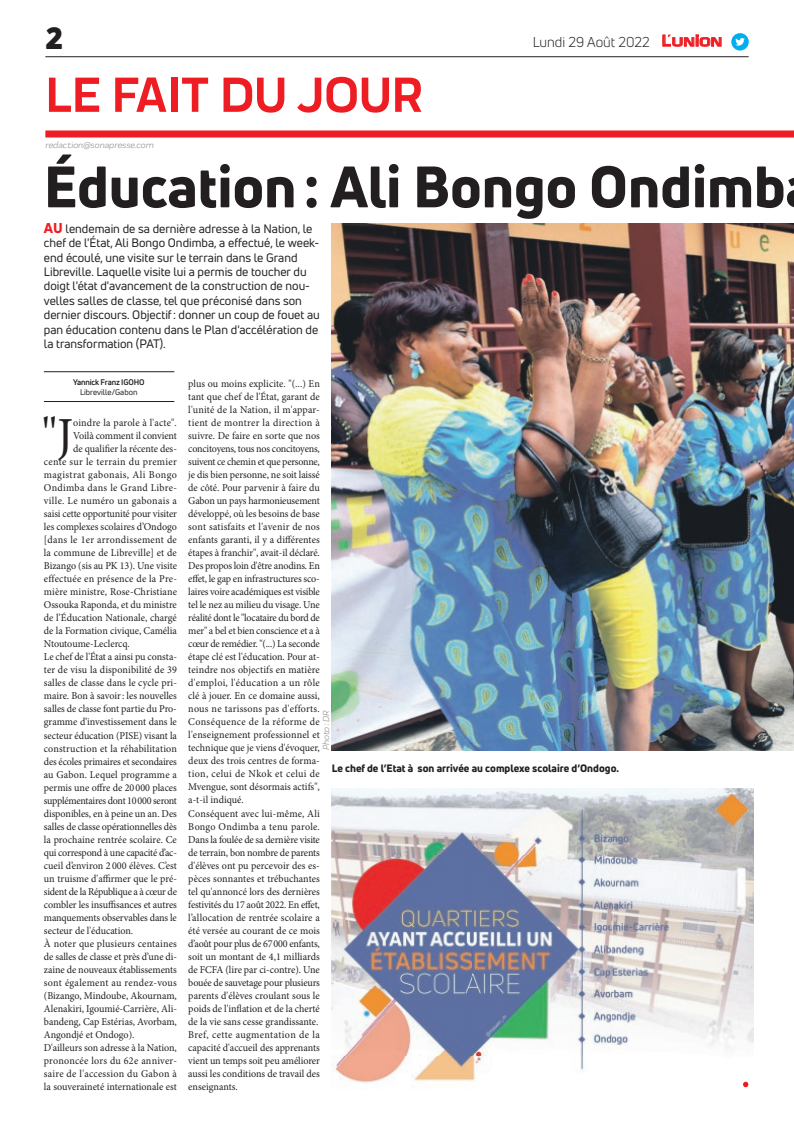
<style>
.page{position:relative;width:794px;height:1129px;background:#fff}
.page>*{position:absolute;margin:0;border:0;box-sizing:border-box;transform-origin:0 0}
.t1{font:800 57px "Uni Neue";color:#231f20}
.t2{font:700 51px "Praktika";color:#ee1d23}
.t3{font:50.5px "Minion Pro";color:#231f20;scale:.96 1}
.t4{font:900 30px "Uni Neue";color:#231f20}
.t5{font:14px "Uni Neue";color:#231f20}
.t6{font:12px/14.4px "Uni Neue";color:#231f20}
.t7{font:10.5px/13px "Minion Pro";color:#231f20;scale:.96 1}
.t8{font:10.5px "Minion Pro";letter-spacing:.02em;color:#231f20;scale:.96 1}
.t9{font:10.5px "Minion Pro";letter-spacing:.03em;color:#231f20;scale:.96 1}
.t10{font:10.5px "Minion Pro";letter-spacing:.025em;color:#231f20;scale:.96 1}
.t11{font:800 10.5px "Uni Neue";color:#231f20}
.t12{font:10.5px "Minion Pro";letter-spacing:-.03em;color:#231f20;scale:.96 1}
.t13{font:10.5px "Minion Pro";letter-spacing:-.02em;color:#231f20;scale:.96 1}
.t14{font:10.5px "Minion Pro";letter-spacing:-.025em;color:#231f20;scale:.96 1}
.t15{font:10.5px "Minion Pro";letter-spacing:.035em;color:#231f20;scale:.96 1}
.t16{font:italic 9px "Praktika";color:#818386}
.t17{font:700 8px "Uni Neue";letter-spacing:-.02em;color:#231f20}
.t18{font:8px "Uni Neue";color:#231f20}
.s1{font-family:"Eurostile";font-weight:600;font-size:14.9px;color:#ee1d23}
.s2{font-family:"Eurostile";font-weight:600;font-size:11.4px;color:#ee1d23}
.s3{font-weight:800;font-size:14px;color:#ee1d23}
</style>
<div class="page">
<hr style="left:45px;top:56px;width:703px;height:1px;background:#231f20">
<img style="left:332px;top:788px;width:421px;height:300px">
<svg style="left:662px;top:34px;width:60px;height:13px"></svg>
<div style="left:731px;top:33px;width:17px;height:18px;background:#00aeef;border-radius:50%"></div>
<svg style="left:735px;top:38px;width:10px;height:8px"></svg>
<div style="left:45px;top:130px;width:749px;height:7px;background:#ee1d23"></div>
<hr style="left:44px;top:401px;width:130px;height:1px;background:#231f20">
<hr style="left:44px;top:371px;width:130px;height:1px;background:#231f20">
<img style="left:332px;top:223px;width:462px;height:527px">
<h3 class="t4" style="left:45px;top:17px;width:19px">2</h3>
<h2 class="t2" style="left:45px;top:54px;width:378px">LE FAIT DU JOUR</h2>
<p class="t16" style="left:45px;top:139px;width:110px">redaction@sonapresse.com</p>
<h3 class="t5" style="left:533px;top:33px;width:191px">Lundi 29 Août 2022 <span class="s1">L</span><span class="s2">UNION</span></h3>
<h1 class="t1" style="left:44px;top:148px;width:743px">Éducation : Ali Bongo Ondimb</h1>
<p class="t6" style="left:44px;top:221px;width:277px"><span class="s3">AU</span> lendemain de sa dernière adresse à la Nation, le chef de l'État, Ali Bongo Ondimba, a effectué, le week&shy;end écoulé, une visite sur le terrain dans le Grand Libreville. Laquelle visite lui a permis de toucher du doigt l'état d'avancement de la construction de nou&shy;velles salles de classe, tel que préconisé dans son dernier discours. Objectif : donner un coup de fouet au pan éducation contenu dans le Plan d'accélération de la transformation (PAT).</p>
<p class="t17" style="left:73px;top:376px;width:73px">Yannick Franz IGOHO</p>
<p class="t18" style="left:80px;top:387px;width:59px">Libreville/Gabon</p>
<p class="t7" style="left:188px;top:377px;width:139px">plus ou moins explicite. "(...) En tant que chef de l'État, garant de l'unité de la Nation, il m'appar&shy;tient de montrer la direction à suivre. De faire en sorte que nos concitoyens, tous nos concitoyens, suivent ce chemin et que personne, je dis bien personne, ne soit laissé de côté. Pour parvenir à faire du<br>Gabon un pays harmonieusement développé, où les besoins de base sont satisfaits et l'avenir de nos enfants garanti, il y a différentes étapes à franchir", avait-il déclaré.<br>Des propos loin d'être anodins. En effet, le gap en infrastructures sco&shy;laires voire académiques est visible tel le nez au milieu du visage. Une réalité dont le "locataire du bord de mer" a bel et bien conscience et a à cœur de remédier. "(...) La seconde étape clé est l'éducation. Pour at&shy;teindre nos objectifs en matière d'emploi, l'éducation a un rôle clé à jouer. En ce domaine aussi, nous ne tarissons pas d'efforts.<br>Conséquence de la réforme de l'enseignement professionnel et technique que je viens d'évoquer, deux des trois centres de forma&shy;tion, celui de Nkok et celui de<br>Mvengue, sont désormais actifs", a-t-il indiqué.<br>Conséquent avec lui-même, Ali<br>Bongo Ondimba a tenu parole.<br>Dans la foulée de sa dernière visite de terrain, bon nombre de parents d'élèves ont pu percevoir des es&shy;pèces sonnantes et trébuchantes tel qu'annoncé lors des dernières festivités du 17 août 2022. En effet, l’allocation de rentrée scolaire a été versée au courant de ce mois d’août pour plus de 67 000 enfants, soit un montant de 4,1 milliards de FCFA (lire par ci-contre). Une bouée de sauvetage pour plusieurs parents d'élèves croulant sous le poids de l'inflation et de la cherté de la vie sans cesse grandissante.<br>Bref, cette augmentation de la capacité d'accueil des apprenants vient un temps soit peu améliorer aussi les conditions de travail des enseignants.</p>
<h3 class="t3" style="left:42px;top:402px;width:34px">"J</h3>
<p class="t7" style="left:73px;top:416px;width:109px">oindre la parole à l'acte".</p>
<p class="t7" style="left:73px;top:429px;width:110px">Voilà comment il convient</p>
<p class="t7" style="left:73px;top:442px;width:109px">de qualifier la récente des-</p>
<p class="t9" style="left:44px;top:455px;width:140px">cente sur le terrain du premier</p>
<p class="t15" style="left:44px;top:468px;width:140px">magistrat gabonais, Ali Bongo</p>
<p class="t10" style="left:44px;top:481px;width:140px">Ondimba dans le Grand Libre-</p>
<p class="t9" style="left:44px;top:494px;width:140px">ville. Le numéro un gabonais a</p>
<p class="t7" style="left:44px;top:507px;width:140px">saisi cette opportunité pour visiter</p>
<p class="t7" style="left:44px;top:520px;width:140px">les complexes scolaires d’Ondogo</p>
<p class="t9" style="left:44px;top:533px;width:140px">[dans le 1er arrondissement de</p>
<p class="t7" style="left:44px;top:546px;width:140px">la commune de Libreville] et de</p>
<p class="t7" style="left:44px;top:559px;width:140px">Bizango (sis au PK 13). Une visite</p>
<p class="t8" style="left:44px;top:572px;width:140px">effectuée en présence de la Pre-</p>
<p class="t7" style="left:44px;top:585px;width:140px">mière ministre, Rose-Christiane</p>
<p class="t7" style="left:44px;top:598px;width:140px">Ossouka Raponda, et du ministre</p>
<p class="t7" style="left:44px;top:611px;width:140px">de l’Éducation Nationale, chargé</p>
<p class="t7" style="left:44px;top:624px;width:140px">de la Formation civique, Camélia</p>
<p class="t7" style="left:44px;top:637px;width:91px">Ntoutoume-Leclercq.</p>
<p class="t7" style="left:44px;top:650px;width:140px">Le chef de l'État a ainsi pu consta-</p>
<p class="t7" style="left:44px;top:663px;width:140px">ter de visu la disponibilité de 39</p>
<p class="t7" style="left:44px;top:676px;width:140px">salles de classe dans le cycle pri-</p>
<p class="t7" style="left:44px;top:689px;width:140px">maire. Bon à savoir : les nouvelles</p>
<p class="t7" style="left:44px;top:702px;width:140px">salles de classe font partie du Pro-</p>
<p class="t7" style="left:44px;top:715px;width:140px">gramme d’investissement dans le</p>
<p class="t7" style="left:44px;top:728px;width:140px">secteur éducation (PISE) visant la</p>
<p class="t7" style="left:44px;top:741px;width:140px">construction et la réhabilitation</p>
<p class="t7" style="left:44px;top:754px;width:140px">des écoles primaires et secondaires</p>
<p class="t7" style="left:44px;top:767px;width:140px">au Gabon. Lequel programme a</p>
<p class="t7" style="left:44px;top:780px;width:140px">permis une offre de 20 000 places</p>
<p class="t12" style="left:44px;top:793px;width:140px">supplémentaires dont 10 000 seront</p>
<p class="t7" style="left:44px;top:806px;width:140px">disponibles, en à peine un an. Des</p>
<p class="t7" style="left:44px;top:819px;width:140px">salles de classe opérationnelles dès</p>
<p class="t7" style="left:44px;top:832px;width:140px">la prochaine rentrée scolaire. Ce</p>
<p class="t13" style="left:44px;top:845px;width:140px">qui correspond à une capacité d’ac-</p>
<p class="t7" style="left:44px;top:858px;width:140px">cueil d’environ 2 000 élèves. C’est</p>
<p class="t7" style="left:44px;top:871px;width:140px">un truisme d'affirmer que le pré-</p>
<p class="t14" style="left:44px;top:884px;width:140px">sident de la République a à cœur de</p>
<p class="t7" style="left:44px;top:897px;width:140px">combler les insuffisances et autres</p>
<p class="t7" style="left:44px;top:910px;width:140px">manquements observables dans le</p>
<p class="t7" style="left:44px;top:923px;width:95px">secteur de l'éducation.</p>
<p class="t8" style="left:44px;top:936px;width:140px">À noter que plusieurs centaines</p>
<p class="t7" style="left:44px;top:949px;width:140px">de salles de classe et près d’une di-</p>
<p class="t7" style="left:44px;top:962px;width:140px">zaine de nouveaux établissements</p>
<p class="t10" style="left:44px;top:975px;width:140px">sont également au rendez-vous</p>
<p class="t7" style="left:44px;top:988px;width:140px">(Bizango, Mindoube, Akournam,</p>
<p class="t7" style="left:44px;top:1001px;width:140px">Alenakiri, Igoumié-Carrière, Ali-</p>
<p class="t7" style="left:44px;top:1014px;width:140px">bandeng, Cap Estérias, Avorbam,</p>
<p class="t7" style="left:44px;top:1027px;width:96px">Angondjé et Ondogo).</p>
<p class="t7" style="left:44px;top:1040px;width:140px">D'ailleurs son adresse à la Nation,</p>
<p class="t8" style="left:44px;top:1053px;width:140px">prononcée lors du 62e anniver-</p>
<p class="t10" style="left:44px;top:1066px;width:140px">saire de l'accession du Gabon à</p>
<p class="t7" style="left:44px;top:1079px;width:140px">la souveraineté internationale est</p>
<p class="t16" style="left:320px;top:750px;width:41px;rotate:-90deg">Photo : DR</p>
<p class="t11" style="left:332px;top:761px;width:289px">Le chef de l’Etat à son arrivée au complexe scolaire d’Ondogo.</p>
</div>
